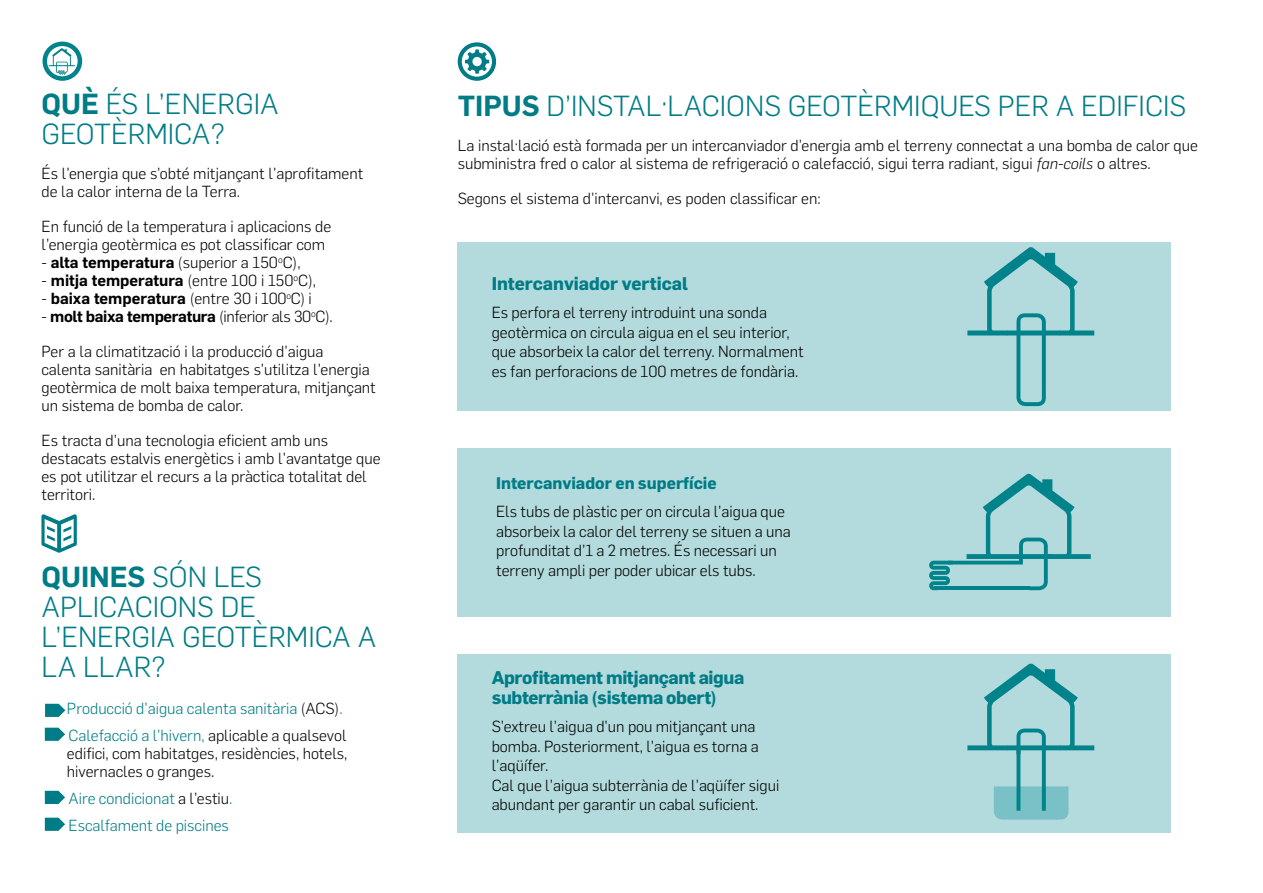
<style>
.page{position:relative;width:1263px;height:893px;background:#fff}
.page>*{position:absolute;margin:0;border:0;box-sizing:border-box;transform-origin:0 0}
.t1{font:300 28.5px/30px "Flama";color:#007c86}
.t2{font:700 18px/19.5px "Flama";letter-spacing:-.02em;color:#007c86}
.t3{font:700 18px "Flama";color:#007c86}
.t4{font:700 16.5px "Flama";color:#007c86}
.t5{font:300 15.75px/18px "Flama";color:#000}
.t6{font:300 15.75px/27px "Flama";color:#007c86}
.t7{font:600 15.75px "Flama";letter-spacing:-.02em;color:#000}
.s1{font-weight:600}
.s2{font-weight:300}
.s3{color:#000}
.s4{font-style:italic}
</style>
<div class="page">
<div style="left:458px;top:448px;width:713px;height:168px;background:#b3dadc"></div>
<div style="left:458px;top:242px;width:713px;height:169px;background:#b3dadc"></div>
<svg style="left:41px;top:514px;width:36px;height:39px"></svg>
<svg style="left:45px;top:44px;width:35px;height:35px"></svg>
<div style="left:43px;top:42px;width:39px;height:39px;border:4px solid #00838a;border-radius:50%"></div>
<svg style="left:49px;top:48px;width:26px;height:27px"></svg>
<svg style="left:458px;top:42px;width:38px;height:39px"></svg>
<svg style="left:45px;top:704px;width:20px;height:13px"></svg>
<svg style="left:45px;top:728px;width:20px;height:13px"></svg>
<svg style="left:45px;top:791px;width:20px;height:13px"></svg>
<svg style="left:45px;top:818px;width:20px;height:13px"></svg>
<svg style="left:967px;top:247px;width:127px;height:159px"></svg>
<svg style="left:929px;top:474px;width:162px;height:116px"></svg>
<hr style="left:934px;top:586px;width:96px;height:4px;background:#00838a">
<div style="left:458px;top:654px;width:713px;height:178px;background:#b3dadc"></div>
<h1 class="t1" style="left:41px;top:88px;width:239px"><span class="s1">QUÈ</span> ÉS L’ENERGIA<br>GEOTÈRMICA?</h1>
<p class="t5" style="left:41px;top:164px;width:323px">És l’energia que s’obté mitjançant l’aprofitament de la calor interna de la Terra.</p>
<p class="t5" style="left:41px;top:217px;width:291px">En funció de la temperatura i aplicacions de l’energia geotèrmica es pot classificar com</p>
<p class="t5" style="left:41px;top:253px;width:261px">- <span class="s1">alta temperatura</span> (superior a 150<sup>o</sup>C),</p>
<p class="t5" style="left:41px;top:271px;width:276px">- <span class="s1">mitja temperatura</span> (entre 100 i 150<sup>o</sup>C),</p>
<p class="t5" style="left:41px;top:289px;width:272px">- <span class="s1">baixa temperatura</span> (entre 30 i 100<sup>o</sup>C) i</p>
<p class="t7" style="left:41px;top:305px;width:293px"><span class="s2">-</span> molt baixa temperatura <span class="s2">(inferior als 30</span><sup>o</sup><span class="s2">C).</span></p>
<p class="t5" style="left:41px;top:342px;width:336px">Per a la climatització i la producció d’aigua calenta sanitària en habitatges s’utilitza l’energia geotèrmica de molt baixa temperatura, mitjançant un sistema de bomba de calor.</p>
<p class="t5" style="left:41px;top:431px;width:341px">Es tracta d’una tecnologia eficient amb uns destacats estalvis energètics i amb l’avantatge que es pot utilitzar el recurs a la pràctica totalitat del territori.</p>
<h1 class="t1" style="left:41px;top:561px;width:336px"><span class="s1">QUINES</span> SÓN LES<br>APLICACIONS DE<br>L’ENERGIA GEOTÈRMICA A<br>LA LLAR?</h1>
<p class="t6" style="left:67px;top:694px;width:281px">Producció d’aigua calenta sanitària <span class="s3">(ACS)</span>.<br>Calefacció a l’hivern, <span class="s3">aplicable a qualsevol</span></p>
<p class="t5" style="left:67px;top:743px;width:282px">edifici, com habitatges, residències, hotels, hivernacles o granges.</p>
<p class="t6" style="left:68px;top:784px;width:165px">Aire condicionat <span class="s3">a l’estiu</span>.<br>Escalfament de piscines</p>
<h1 class="t1" style="left:458px;top:89px;width:730px"><span class="s1">TIPUS</span> D’INSTAL·LACIONS GEOTÈRMIQUES PER A EDIFICIS</h1>
<p class="t5" style="left:458px;top:135px;width:742px">La instal·lació està formada per un intercanviador d’energia amb el terreny connectat a una bomba de calor que subministra fred o calor al sistema de refrigeració o calefacció, sigui terra radiant, sigui <span class="s4">fan-coils</span> o altres.</p>
<p class="t5" style="left:458px;top:188px;width:365px">Segons el sistema d’intercanvi, es poden classificar en:</p>
<p class="t3" style="left:492px;top:270px;width:198px">Intercanviador vertical</p>
<p class="t5" style="left:492px;top:302px;width:313px;line-height:19.5px">Es perfora el terreny introduint una sonda geotèrmica on circula aigua en el seu interior, que absorbeix la calor del terreny. Normalment es fan perforacions de 100 metres de fondària.</p>
<p class="t4" style="left:496px;top:471px;width:222px">Intercanviador en superfície</p>
<p class="t5" style="left:496px;top:501px;width:296px;line-height:19.5px">Els tubs de plàstic per on circula l’aigua que absorbeix la calor del terreny se situen a una profunditat d’1 a 2 metres. És necessari un terreny ampli per poder ubicar els tubs.</p>
<p class="t2" style="left:492px;top:667px;width:254px">Aprofitament mitjançant aigua subterrània (sistema obert)</p>
<p class="t5" style="left:492px;top:716px;width:289px;line-height:19.5px">S’extreu l’aigua d’un pou mitjançant una bomba. Posteriorment, l’aigua es torna a l’aqüífer.<br>Cal que l’aigua subterrània de l’aqüífer sigui abundant per garantir un cabal suficient.</p>
</div>
